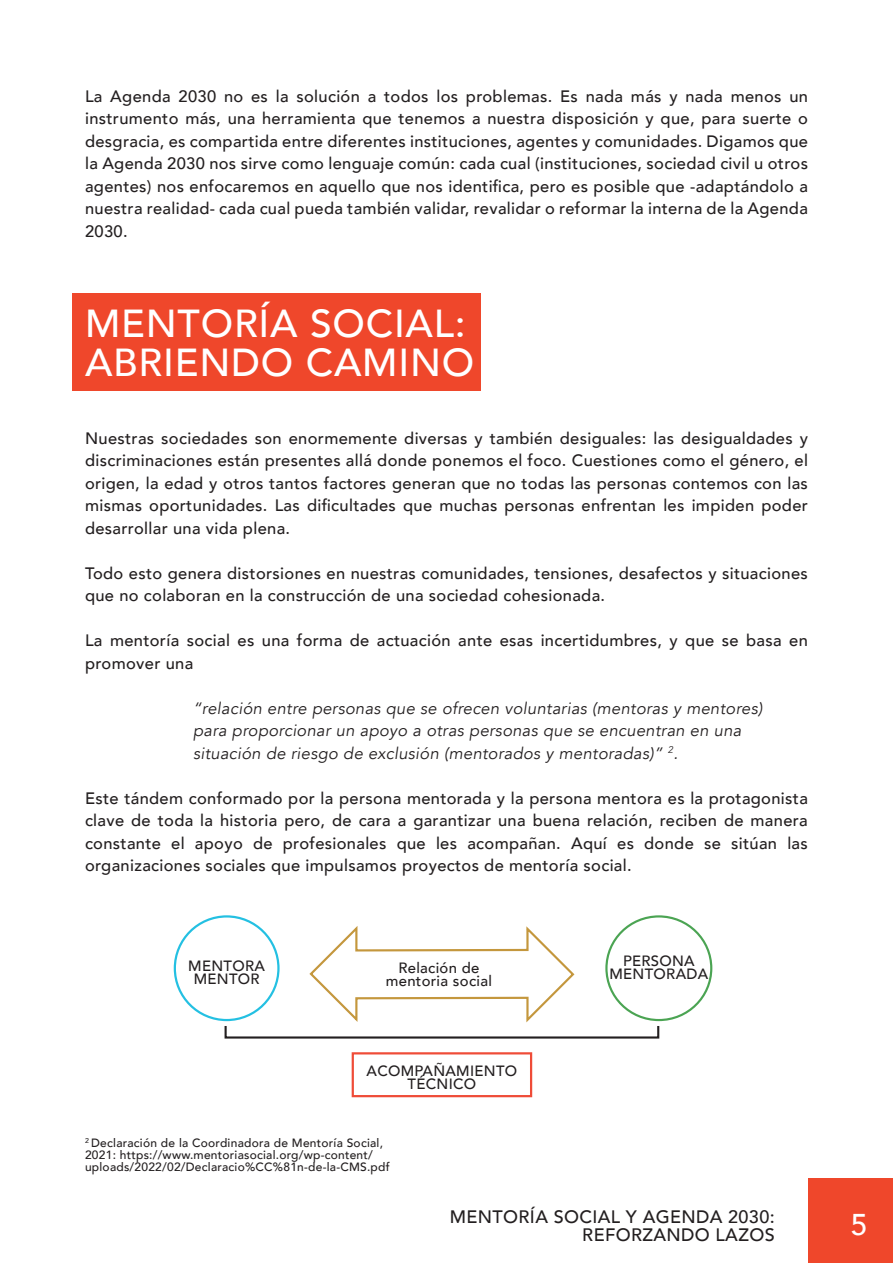
<style>
.page{position:relative;width:893px;height:1263px;background:#fff}
.page>*{position:absolute;margin:0;border:0;box-sizing:border-box;transform-origin:0 0}
.t1{font:500 39px "Avenir";letter-spacing:.02em;color:#fff}
.t2{font:500 30px "Avenir";color:#fff}
.t3{font:500 18px/18px "Avenir";letter-spacing:.02em;color:#231f20;text-align:right}
.t4{font:500 16.5px/22.5px "Avenir";letter-spacing:.02em;color:#231f20;text-align:justify}
.t5{font:italic 16.5px "Avenir";letter-spacing:.02em;color:#231f20}
.t6{font:500 14.85px "Avenir";letter-spacing:.02em;color:#231f20}
.t7{font:500 12px/12px "Avenir";letter-spacing:.02em;color:#231f20}
</style>
<div class="page">
<div style="left:808px;top:1178px;width:85px;height:85px;background:#ef472b"></div>
<div style="left:72px;top:293px;width:408px;height:98px;background:#ef472b"></div>
<svg style="left:309px;top:926px;width:266px;height:97px"></svg>
<div style="left:174px;top:915px;width:106px;height:106px;border:2px solid #24c0e2;border-radius:50%"></div>
<div style="left:605px;top:915px;width:107px;height:106px;border:2px solid #4ba453;border-radius:50%"></div>
<div style="left:352px;top:1052px;width:180px;height:45px;border:2px solid #ef4c38"></div>
<div style="left:225px;top:1025px;width:434px;height:13px;border:2px solid #231f20"></div>
<p class="t4" style="left:85px;top:84px;width:724px">La Agenda 2030 no es la solución a todos los problemas. Es nada más y nada menos un instrumento más, una herramienta que tenemos a nuestra disposición y que, para suerte o desgracia, es compartida entre diferentes instituciones, agentes y comunidades. Digamos que la Agenda 2030 nos sirve como lenguaje común: cada cual (instituciones, sociedad civil u otros agentes) nos enfocaremos en aquello que nos identifica, pero es posible que -adaptándolo a nuestra realidad- cada cual pueda también validar, revalidar o reformar la interna de la Agenda 2030.</p>
<p class="t1" style="left:85px;top:290px;width:382px">MENTORÍA SOCIAL:</p>
<p class="t1" style="left:85px;top:329px;width:391px">ABRIENDO CAMINO</p>
<p class="t4" style="left:85px;top:426px;width:724px">Nuestras sociedades son enormemente diversas y también desiguales: las desigualdades y discriminaciones están presentes allá donde ponemos el foco. Cuestiones como el género, el origen, la edad y otros tantos factores generan que no todas las personas contemos con las mismas oportunidades. Las dificultades que muchas personas enfrentan les impiden poder desarrollar una vida plena.</p>
<p class="t4" style="left:85px;top:561px;width:724px">Todo esto genera distorsiones en nuestras comunidades, tensiones, desafectos y situaciones que no colaboran en la construcción de una sociedad cohesionada.</p>
<p class="t4" style="left:85px;top:628px;width:724px">La mentoría social es una forma de actuación ante esas incertidumbres, y que se basa en promover una</p>
<p class="t5" style="left:193px;top:698px;width:571px">“relación entre personas que se ofrecen voluntarias (mentoras y mentores)</p>
<p class="t5" style="left:193px;top:721px;width:550px">para proporcionar un apoyo a otras personas que se encuentran en una</p>
<p class="t5" style="left:193px;top:743px;width:486px">situación de riesgo de exclusión (mentorados y mentoradas)” <sup>2</sup>.</p>
<p class="t4" style="left:85px;top:786px;width:724px">Este tándem conformado por la persona mentorada y la persona mentora es la protagonista clave de toda la historia pero, de cara a garantizar una buena relación, reciben de manera constante el apoyo de profesionales que les acompañan. Aquí es donde se sitúan las organizaciones sociales que impulsamos proyectos de mentoría social.</p>
<p class="t6" style="left:188px;top:953px;width:78px">MENTORA</p>
<p class="t6" style="left:194px;top:966px;width:67px">MENTOR</p>
<p class="t6" style="left:398px;top:955px;width:82px">Relación de</p>
<p class="t6" style="left:386px;top:968px;width:108px">mentoria social</p>
<p class="t6" style="left:367px;top:1058px;width:152px">ACOMPAÑAMIENTO</p>
<p class="t6" style="left:408px;top:1071px;width:70px">TÉCNICO</p>
<p class="t7" style="left:85px;top:1136px;width:306px"><sup>2</sup> Declaración de la Coordinadora de Mentoría Social,<br>2021: https://www.mentoriasocial.org/wp-content/ uploads/2022/02/Declaracio%CC%81n-de-la-CMS.pdf</p>
<p class="t6" style="left:623px;top:948px;width:73px">PERSONA</p>
<p class="t6" style="left:609px;top:961px;width:100px">MENTORADA</p>
<p class="t3" style="left:450px;top:1206px;width:326px">MENTORÍA SOCIAL Y AGENDA 2030:<br>REFORZANDO LAZOS</p>
<h2 class="t2" style="left:851px;top:1198px;width:18px">5</h2>
</div>
